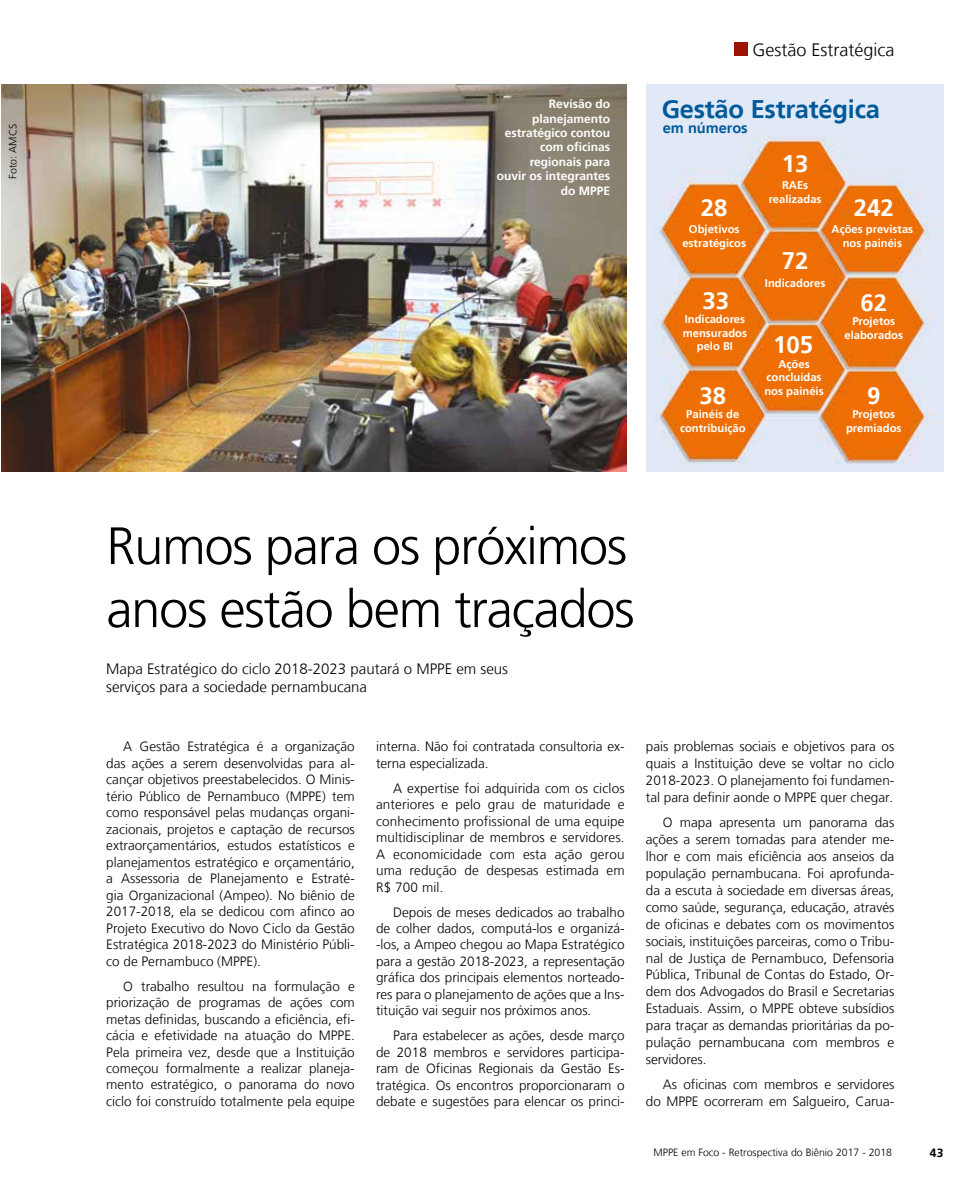
<style>
.page{position:relative;width:978px;height:1191px;background:#fff}
.page>*{position:absolute;margin:0;border:0;box-sizing:border-box;transform-origin:0 0}
.t1{font:300 52.5px/63px "Frutiger LT";letter-spacing:-.025em;color:#000}
.t2{font:700 25.5px "Frutiger LT";letter-spacing:-.01em;color:#005a9a}
.t3{font:700 24px "Frutiger LT";color:#fff}
.t4{font:300 18px "Frutiger LT";color:#000}
.t5{font:300 15px/18px "Frutiger LT";color:#000}
.t6{font:700 14.55px "Frutiger LT";color:#005a9a}
.t7{font:300 13.5px/16.5px "Frutiger LT";color:#000;text-align:justify}
.t8{font:700 12px/14.4px "Frutiger 65";color:#fff;text-align:right}
.t9{font:700 12px "Frutiger LT";color:#000}
.t10{font:700 11.25px/13.5px "Frutiger LT";color:#fff;text-align:center}
.t11{font:300 10.5px "Frutiger LT";color:#000}
</style>
<div class="page">
<div style="left:734px;top:42px;width:13px;height:14px;background:#9c1006"></div>
<img style="left:1px;top:84px;width:625px;height:387px">
<img style="left:647px;top:84px;width:296px;height:387px">
<p class="t11" style="left:7px;top:179px;width:56px;rotate:-90deg">Foto: AMCS</p>
<p class="t8" style="left:497px;top:97px;width:115px">Revisão do planejamento estratégico contou com oficinas regionais para<br>ouvir os integrantes do MPPE</p>
<h3 class="t4" style="left:752px;top:40px;width:143px">Gestão Estratégica</h3>
<h2 class="t2" style="left:662px;top:94px;width:220px">Gestão Estratégica</h2>
<p class="t6" style="left:663px;top:119px;width:86px">em números</p>
<h3 class="t3" style="left:782px;top:149px;width:28px">13</h3>
<p class="t10" style="left:769px;top:179px;width:54px">RAEs realizadas</p>
<h3 class="t3" style="left:701px;top:193px;width:28px">28</h3>
<h3 class="t3" style="left:854px;top:193px;width:42px">242</h3>
<h3 class="t3" style="left:782px;top:247px;width:28px">72</h3>
<h3 class="t3" style="left:703px;top:286px;width:28px">33</h3>
<h3 class="t3" style="left:860px;top:289px;width:28px">62</h3>
<h3 class="t3" style="left:773px;top:331px;width:42px">105</h3>
<h3 class="t3" style="left:699px;top:381px;width:28px">38</h3>
<h3 class="t3" style="left:867px;top:381px;width:15px">9</h3>
<p class="t10" style="left:682px;top:223px;width:65px">Objetivos estratégicos</p>
<p class="t10" style="left:832px;top:223px;width:83px">Ações previstas nos painéis</p>
<p class="t10" style="left:765px;top:276px;width:62px">Indicadores</p>
<p class="t10" style="left:683px;top:313px;width:66px">Indicadores mensurados pelo BI</p>
<p class="t10" style="left:844px;top:315px;width:60px">Projetos elaborados</p>
<p class="t10" style="left:764px;top:357px;width:61px">Ações concluídas nos painéis</p>
<p class="t10" style="left:680px;top:408px;width:67px">Painéis de contribuição</p>
<p class="t10" style="left:846px;top:408px;width:57px">Projetos premiados</p>
<h1 class="t1" style="left:106px;top:515px;width:530px">Rumos para os próximos anos estão bem traçados</h1>
<p class="t5" style="left:106px;top:659px;width:403px">Mapa Estratégico do ciclo 2018-2023 pautará o MPPE em seus serviços para a sociedade pernambucana</p>
<p class="t7" style="left:106px;top:738px;width:250px;text-indent:17px">A Gestão Estratégica é a organização das ações a serem desenvolvidas para al&shy;cançar objetivos preestabelecidos. O Minis&shy;tério Público de Pernambuco (MPPE) tem como responsável pelas mudanças organi&shy;zacionais, projetos e captação de recursos extraorçamentários, estudos estatísticos e planejamentos estratégico e orçamentário, a Assessoria de Planejamento e Estraté&shy;gia Organizacional (Ampeo). No biênio de 2017-2018, ela se dedicou com afinco ao Projeto Executivo do Novo Ciclo da Gestão Estratégica 2018-2023 do Ministério Públi&shy;co de Pernambuco (MPPE).</p>
<p class="t7" style="left:106px;top:978px;width:250px;text-indent:17px">O trabalho resultou na formulação e priorização de programas de ações com metas definidas, buscando a eficiência, efi&shy;cácia e efetividade na atuação do MPPE.<br>Pela primeira vez, desde que a Instituição começou formalmente a realizar planeja&shy;mento estratégico, o panorama do novo ciclo foi construído totalmente pela equipe</p>
<p class="t7" style="left:376px;top:738px;width:250px">interna. Não foi contratada consultoria ex&shy;terna especializada.</p>
<p class="t7" style="left:376px;top:780px;width:250px;text-indent:17px">A expertise foi adquirida com os ciclos anteriores e pelo grau de maturidade e conhecimento profissional de uma equipe multidisciplinar de membros e servidores.<br>A economicidade com esta ação gerou uma redução de despesas estimada em R$ 700 mil.</p>
<p class="t7" style="left:376px;top:903px;width:250px;text-indent:17px">Depois de meses dedicados ao trabalho de colher dados, computá-los e organizá--los, a Ampeo chegou ao Mapa Estratégico para a gestão 2018-2023, a representação gráfica dos principais elementos norteado&shy;res para o planejamento de ações que a Ins&shy;tituição vai seguir nos próximos anos.</p>
<p class="t7" style="left:376px;top:1027px;width:250px;text-indent:17px">Para estabelecer as ações, desde março de 2018 membros e servidores participa&shy;ram de Oficinas Regionais da Gestão Es&shy;tratégica. Os encontros proporcionaram o debate e sugestões para elencar os princi-</p>
<p class="t7" style="left:646px;top:738px;width:250px">pais problemas sociais e objetivos para os quais a Instituição deve se voltar no ciclo 2018-2023. O planejamento foi fundamen&shy;tal para definir aonde o MPPE quer chegar.</p>
<p class="t7" style="left:646px;top:814px;width:250px;text-indent:17px">O mapa apresenta um panorama das ações a serem tomadas para atender me&shy;lhor e com mais eficiência aos anseios da população pernambucana. Foi aprofunda&shy;da a escuta à sociedade em diversas áreas, como saúde, segurança, educação, através de oficinas e debates com os movimentos sociais, instituições parceiras, como o Tribu&shy;nal de Justiça de Pernambuco, Defensoria Pública, Tribunal de Contas do Estado, Or&shy;dem dos Advogados do Brasil e Secretarias Estaduais. Assim, o MPPE obteve subsídios para traçar as demandas prioritárias da po&shy;pulação pernambucana com membros e servidores.</p>
<p class="t7" style="left:646px;top:1076px;width:250px;text-align:right">As oficinas com membros e servidores do MPPE ocorreram em Salgueiro, Carua-</p>
<p class="t11" style="left:653px;top:1146px;width:240px">MPPE em Foco - Retrospectiva do Biênio 2017 - 2018</p>
<p class="t9" style="left:930px;top:1145px;width:15px">43</p>
</div>
